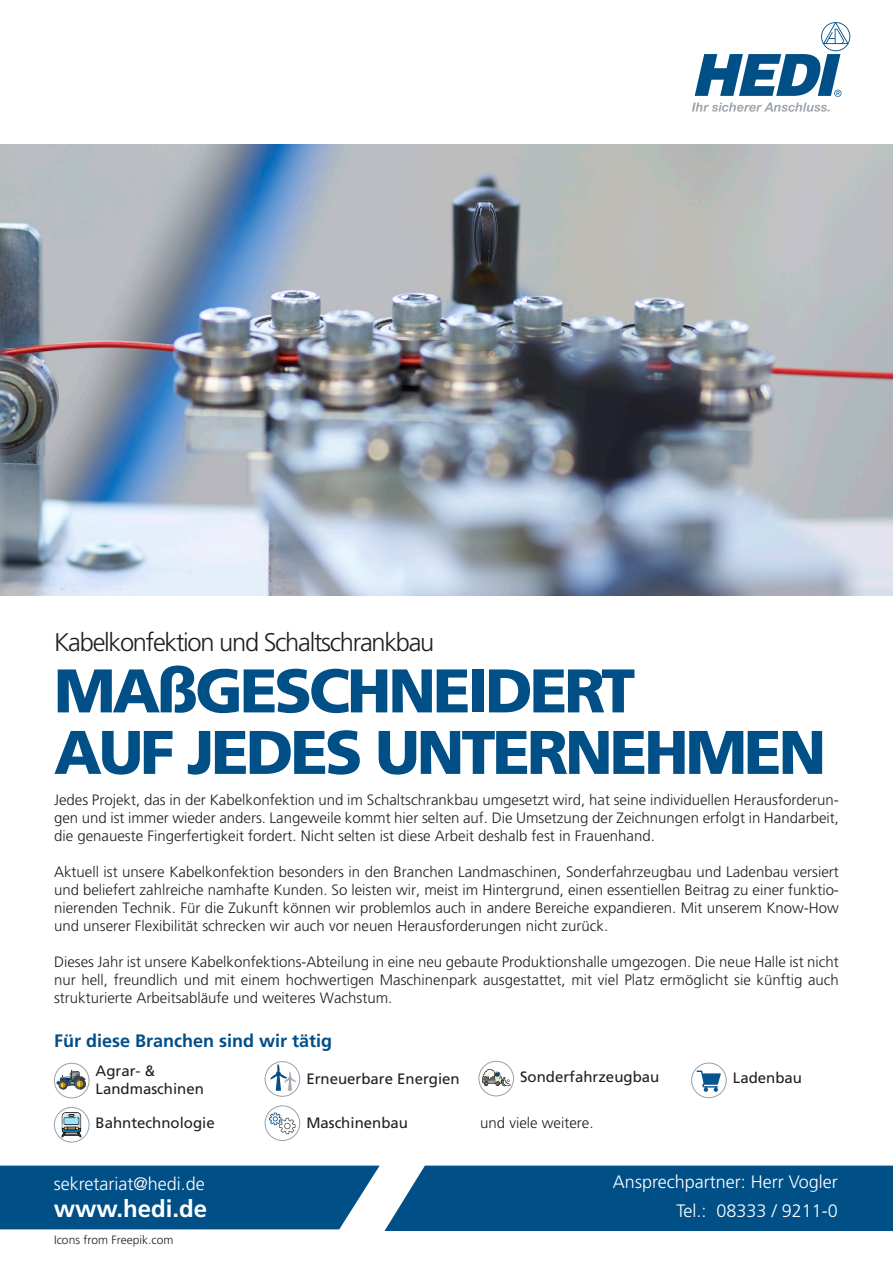
<style>
.page{position:relative;width:893px;height:1263px;background:#fff}
.page>*{position:absolute;margin:0;border:0;box-sizing:border-box;transform-origin:0 0}
.t1{font:900 61.5px/61.5px "Frutiger LT Pro";letter-spacing:-.05em;color:#004f87}
.t2{font:300 25.5px "Frutiger LT Pro";letter-spacing:-.05em;color:#231f20}
.t3{font:700 24px "Frutiger LT Pro";color:#fff}
.t4{font:300 18px "Frutiger LT Pro";color:#fff}
.t5{font:700 18px "Frutiger LT Pro";color:#004f87}
.t6{font:300 15px/18px "Frutiger LT Pro";color:#231f20;text-align:justify}
.t7{font:15px/18px "Frutiger LT Pro";color:#231f20}
.t8{font:300 12px "Frutiger LT Pro";color:#231f20}
</style>
<div class="page">
<img style="left:0;top:145px;width:893px;height:450px">
<svg style="left:692px;top:22px;width:158px;height:90px"></svg>
<svg style="left:0;top:1165px;width:893px;height:66px;background:#115b8f"></svg>
<div style="left:54px;top:1063px;width:35px;height:35px;border:1px solid #99a0a7;border-radius:50%"></div>
<svg style="left:57px;top:1069px;width:29px;height:20px"></svg>
<div style="left:265px;top:1061px;width:35px;height:36px;border:1px solid #99a0a7;border-radius:50%"></div>
<div style="left:478px;top:1061px;width:36px;height:35px;border:1px solid #99a0a7;border-radius:50%"></div>
<div style="left:691px;top:1063px;width:36px;height:35px;border:1px solid #99a0a7;border-radius:50%"></div>
<svg style="left:696px;top:1070px;width:25px;height:22px"></svg>
<svg style="left:270px;top:1064px;width:26px;height:27px"></svg>
<div style="left:54px;top:1107px;width:35px;height:35px;border:1px solid #99a0a7;border-radius:50%"></div>
<div style="left:265px;top:1105px;width:35px;height:36px;border:1px solid #99a0a7;border-radius:50%"></div>
<svg style="left:61px;top:1112px;width:20px;height:25px"></svg>
<svg style="left:269px;top:1113px;width:27px;height:21px"></svg>
<svg style="left:482px;top:1068px;width:28px;height:18px"></svg>
<p class="t2" style="left:54px;top:627px;width:382px">Kabelkonfektion und Schaltschrankbau</p>
<p class="t1" style="left:54px;top:660px;width:774px">MAßGESCHNEIDERT<br>AUF JEDES UNTERNEHMEN</p>
<p class="t6" style="left:54px;top:791px;width:786px">Jedes Projekt, das in der Kabelkonfektion und im Schaltschrankbau umgesetzt wird, hat seine individuellen Herausforderun&shy;gen und ist immer wieder anders. Langeweile kommt hier selten auf. Die Umsetzung der Zeichnungen erfolgt in Handarbeit, die genaueste Fingerfertigkeit fordert. Nicht selten ist diese Arbeit deshalb fest in Frauenhand.</p>
<p class="t6" style="left:54px;top:863px;width:786px">Aktuell ist unsere Kabelkonfektion besonders in den Branchen Landmaschinen, Sonderfahrzeugbau und Ladenbau versiert und beliefert zahlreiche namhafte Kunden. So leisten wir, meist im Hintergrund, einen essentiellen Beitrag zu einer funktio&shy;nierenden Technik. Für die Zukunft können wir problemlos auch in andere Bereiche expandieren. Mit unserem Know-How und unserer Flexibilität schrecken wir auch vor neuen Herausforderungen nicht zurück.</p>
<p class="t6" style="left:54px;top:953px;width:786px">Dieses Jahr ist unsere Kabelkonfektions-Abteilung in eine neu gebaute Produktionshalle umgezogen. Die neue Halle ist nicht nur hell, freundlich und mit einem hochwertigen Maschinenpark ausgestattet, mit viel Platz ermöglicht sie künftig auch strukturierte Arbeitsabläufe und weiteres Wachstum.</p>
<p class="t5" style="left:54px;top:1030px;width:280px">Für diese Branchen sind wir tätig</p>
<p class="t7" style="left:96px;top:1061px;width:110px">Agrar- &amp;<br>Landmaschinen</p>
<p class="t7" style="left:306px;top:1069px;width:155px">Erneuerbare Energien</p>
<p class="t7" style="left:520px;top:1068px;width:141px">Sonderfahrzeugbau</p>
<p class="t7" style="left:733px;top:1069px;width:71px">Ladenbau</p>
<p class="t7" style="left:96px;top:1114px;width:121px">Bahntechnologie</p>
<p class="t7" style="left:306px;top:1114px;width:103px">Maschinenbau</p>
<p class="t6" style="left:480px;top:1114px;width:115px">und viele weitere.</p>
<p class="t4" style="left:54px;top:1173px;width:153px">sekretariat@hedi.de</p>
<p class="t3" style="left:54px;top:1194px;width:155px">www.hedi.de</p>
<p class="t8" style="left:54px;top:1233px;width:121px">Icons from Freepik.com</p>
<p class="t4" style="left:613px;top:1172px;width:226px">Ansprechpartner: Herr Vogler</p>
<p class="t4" style="left:677px;top:1200px;width:163px">Tel.: 08333 / 9211-0</p>
</div>
